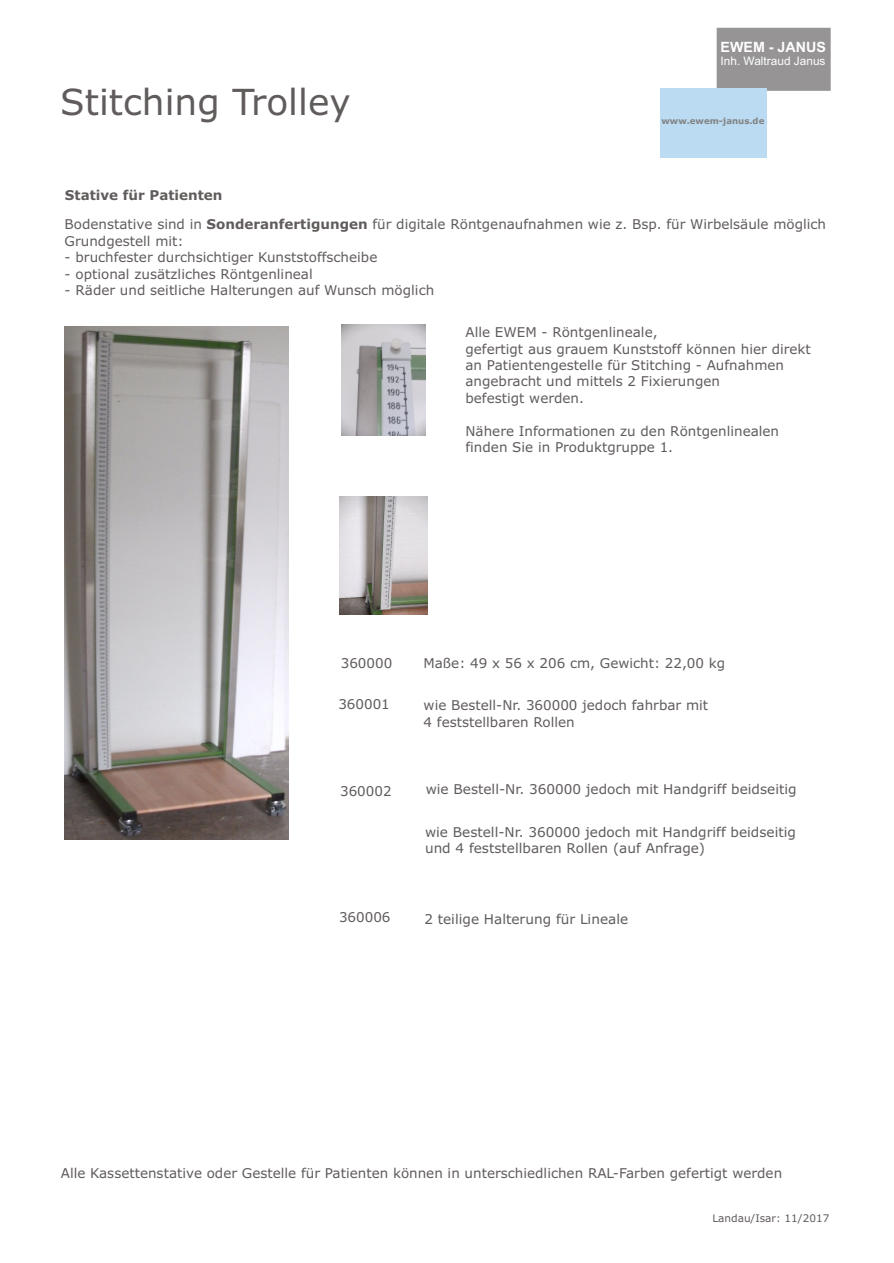
<style>
.page{position:relative;width:894px;height:1263px;background:#fff}
.page>*{position:absolute;margin:0;border:0;box-sizing:border-box;transform-origin:0 0}
.t1{font:36px "Verdana";color:#615c5c}
.t2{font:700 14.1px "Arial";color:#fff}
.t3{font:13.5px/16.4px "Verdana";color:#615c5c}
.t4{font:700 13.5px "Verdana";color:#615c5c}
.t5{font:11.7px "Arial";color:#fff}
.t6{font:10.5px "Verdana";color:#615c5c}
.t7{font:700 8.55px "Verdana";color:#828282}
.s1{font-weight:700}
</style>
<div class="page">
<div style="left:717px;top:28px;width:114px;height:63px;background:#969494;border:3px solid #969494"></div>
<div style="left:660px;top:89px;width:107px;height:69px;background:#badbf2"></div>
<img style="left:342px;top:324px;width:83px;height:112px">
<img style="left:339px;top:497px;width:89px;height:118px">
<img style="left:65px;top:327px;width:224px;height:513px">
<h1 class="t1" style="left:60px;top:87px;width:292px">Stitching Trolley</h1>
<p class="t4" style="left:65px;top:189px;width:159px">Stative für Patienten</p>
<p class="t2" style="left:721px;top:41px;width:107px">EWEM - JANUS</p>
<p class="t5" style="left:721px;top:57px;width:106px">Inh. Waltraud Janus</p>
<p class="t7" style="left:661px;top:117px;width:104px">www.ewem-janus.de</p>
<p class="t3" style="left:65px;top:217px;width:763px">Bodenstative sind in <span class="s1">Sonderanfertigungen</span> für digitale Röntgenaufnahmen wie z. Bsp. für Wirbelsäule möglich<br>Grundgestell mit:</p>
<p class="t3" style="left:65px;top:250px;width:314px">- bruchfester durchsichtiger Kunststoffscheibe</p>
<p class="t3" style="left:65px;top:267px;width:250px">- optional zusätzliches Röntgenlineal</p>
<p class="t3" style="left:65px;top:283px;width:371px">- Räder und seitliche Halterungen auf Wunsch möglich</p>
<p class="t3" style="left:466px;top:325px;width:347px">Alle EWEM - Röntgenlineale,<br>gefertigt aus grauem Kunststoff können hier direkt an Patientengestelle für Stitching - Aufnahmen angebracht und mittels 2 Fixierungen<br>befestigt werden.</p>
<p class="t3" style="left:466px;top:424px;width:315px">Nähere Informationen zu den Röntgenlinealen finden Sie in Produktgruppe 1.</p>
<p class="t3" style="left:341px;top:656px;width:53px">360000</p>
<p class="t3" style="left:423px;top:656px;width:303px">Maße: 49 x 56 x 206 cm, Gewicht: 22,00 kg</p>
<p class="t3" style="left:338px;top:697px;width:53px">360001</p>
<p class="t3" style="left:424px;top:698px;width:286px">wie Bestell-Nr. 360000 jedoch fahrbar mit<br>4 feststellbaren Rollen</p>
<p class="t3" style="left:340px;top:784px;width:53px">360002</p>
<p class="t3" style="left:426px;top:783px;width:373px">wie Bestell-Nr. 360000 jedoch mit Handgriff beidseitig</p>
<p class="t3" style="left:339px;top:910px;width:53px">360006</p>
<p class="t3" style="left:425px;top:825px;width:373px">wie Bestell-Nr. 360000 jedoch mit Handgriff beidseitig und 4 feststellbaren Rollen (auf Anfrage)</p>
<p class="t3" style="left:424px;top:912px;width:205px">2 teilige Halterung für Lineale</p>
<p class="t3" style="left:61px;top:1166px;width:723px">Alle Kassettenstative oder Gestelle für Patienten können in unterschiedlichen RAL-Farben gefertigt werden</p>
<p class="t6" style="left:712px;top:1214px;width:119px">Landau/Isar: 11/2017</p>
</div>
